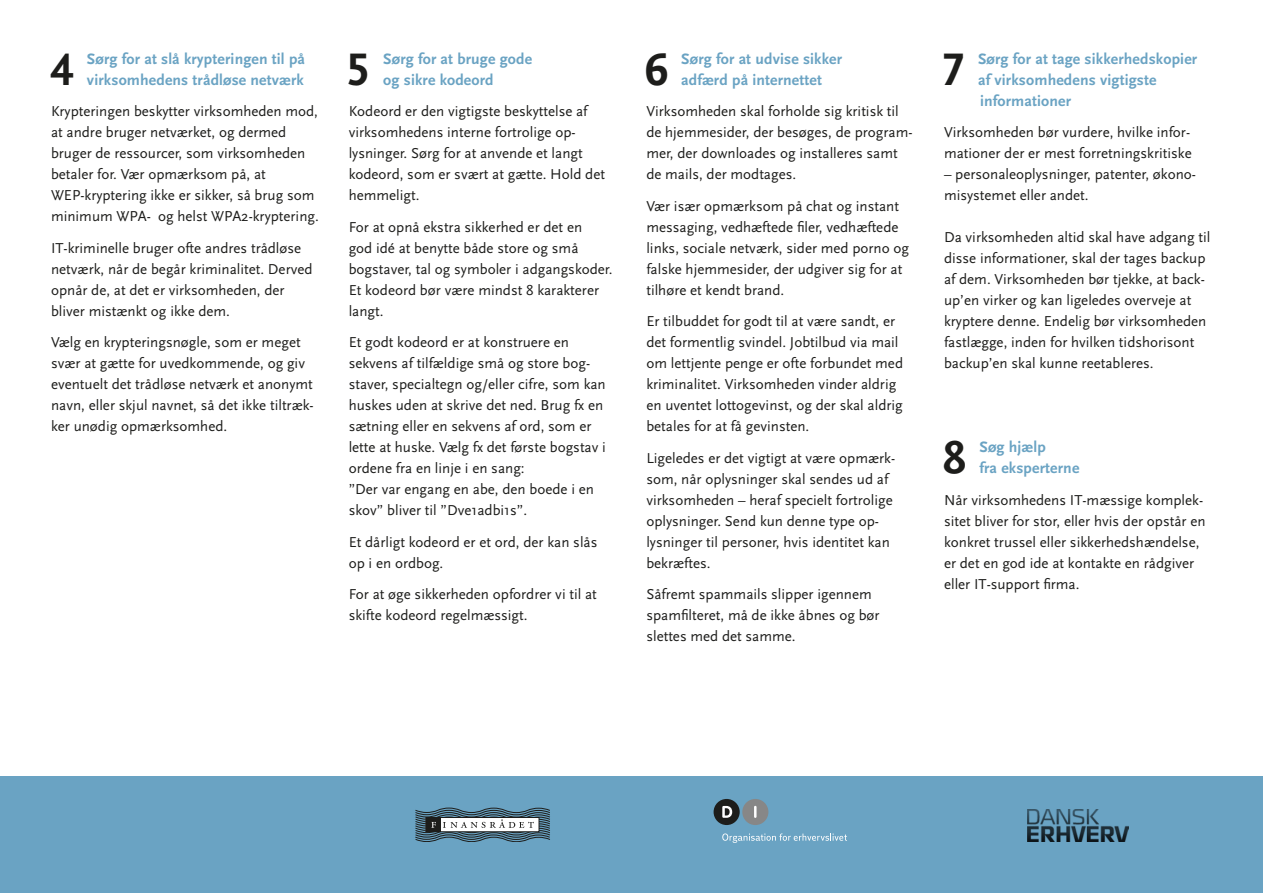
<style>
.page{position:relative;width:1263px;height:893px;background:#fff}
.page>*{position:absolute;margin:0;border:0;box-sizing:border-box;transform-origin:0 0}
.t1{font:700 47.55px "Scala Sans LF";color:#1d1d1b}
.t2{font:700 15.75px/21px "Scala Sans LF";letter-spacing:.01em;color:#6aa3c3}
.t3{font:15px/21px "Scala Sans";color:#1d1d1b}
</style>
<div class="page">
<div style="left:0;top:776px;width:1263px;height:117px;background:#6aa3c3"></div>
<div style="left:713px;top:799px;width:27px;height:26px;background:#1d1d1b;border-radius:50%"></div>
<svg style="left:722px;top:806px;width:10px;height:12px"></svg>
<div style="left:742px;top:799px;width:26px;height:26px;background:#878787;border-radius:50%"></div>
<svg style="left:754px;top:806px;width:2px;height:12px"></svg>
<svg style="left:722px;top:833px;width:125px;height:10px"></svg>
<svg style="left:415px;top:808px;width:135px;height:34px"></svg>
<img style="left:1028px;top:809px;width:100px;height:33px">
<h1 class="t1" style="left:50px;top:43px;width:25px">4</h1>
<p class="t2" style="left:87px;top:48px;width:220px">Sørg for at slå krypteringen til på virksomhedens trådløse netværk</p>
<p class="t3" style="left:51px;top:101px;width:269px">Krypteringen beskytter virksomheden mod, at andre bruger netværket, og dermed bruger de ressourcer, som virksomheden betaler for. Vær opmærksom på, at WEP-kryptering ikke er sikker, så brug som minimum WPA- og helst WPA2-kryptering.</p>
<p class="t3" style="left:51px;top:237px;width:263px">IT-kriminelle bruger ofte andres trådløse netværk, når de begår kriminalitet. Derved opnår de, at det er virksomheden, der bliver mistænkt og ikke dem.</p>
<p class="t3" style="left:51px;top:332px;width:264px">Vælg en krypteringsnøgle, som er meget svær at gætte for uvedkommende, og giv eventuelt det trådløse netværk et anonymt navn, eller skjul navnet, så det ikke tiltræk&shy;ker unødig opmærksomhed.</p>
<h1 class="t1" style="left:347px;top:43px;width:25px">5</h1>
<p class="t2" style="left:383px;top:48px;width:150px">Sørg for at bruge gode og sikre kodeord</p>
<p class="t3" style="left:349px;top:101px;width:258px">Kodeord er den vigtigste beskyttelse af virksomhedens interne fortrolige op&shy;lysninger. Sørg for at anvende et langt kodeord, som er svært at gætte. Hold det hemmeligt.</p>
<p class="t3" style="left:349px;top:216px;width:265px">For at opnå ekstra sikkerhed er det en<br>god idé at benytte både store og små bogstaver, tal og symboler i adgangskoder.<br>Et kodeord bør være mindst 8 karakterer langt.</p>
<p class="t3" style="left:349px;top:332px;width:259px">Et godt kodeord er at konstruere en sekvens af tilfældige små og store bog&shy;staver, specialtegn og/eller cifre, som kan huskes uden at skrive det ned. Brug fx en sætning eller en sekvens af ord, som er lette at huske. Vælg fx det første bogstav i ordene fra en linje i en sang:<br>”Der var engang en abe, den boede i en skov” bliver til ”Dve1adbi1s”.</p>
<p class="t3" style="left:349px;top:531px;width:250px">Et dårligt kodeord er et ord, der kan slås op i en ordbog.</p>
<p class="t3" style="left:349px;top:584px;width:250px">For at øge sikkerheden opfordrer vi til at skifte kodeord regelmæssigt.</p>
<h1 class="t1" style="left:645px;top:43px;width:25px">6</h1>
<p class="t2" style="left:681px;top:48px;width:162px">Sørg for at udvise sikker adfærd på internettet</p>
<p class="t3" style="left:646px;top:101px;width:268px">Virksomheden skal forholde sig kritisk til de hjemmesider, der besøges, de program&shy;mer, der downloades og installeres samt de mails, der modtages.</p>
<p class="t3" style="left:646px;top:195px;width:264px">Vær især opmærksom på chat og instant messaging, vedhæftede filer, vedhæftede links, sociale netværk, sider med porno og falske hjemmesider, der udgiver sig for at tilhøre et kendt brand.</p>
<p class="t3" style="left:646px;top:311px;width:258px">Er tilbuddet for godt til at være sandt, er det formentlig svindel. Jobtilbud via mail om lettjente penge er ofte forbundet med kriminalitet. Virksomheden vinder aldrig en uventet lottogevinst, og der skal aldrig betales for at få gevinsten.</p>
<p class="t3" style="left:646px;top:447px;width:250px">Ligeledes er det vigtigt at være opmærk&shy;som, når oplysninger skal sendes ud af virksomheden – heraf specielt fortrolige oplysninger. Send kun denne type op&shy;lysninger til personer, hvis identitet kan bekræftes.</p>
<p class="t3" style="left:646px;top:584px;width:235px">Såfremt spammails slipper igennem spamfilteret, må de ikke åbnes og bør slettes med det samme.</p>
<h1 class="t1" style="left:941px;top:43px;width:25px">7</h1>
<p class="t2" style="left:978px;top:48px;width:221px">Sørg for at tage sikkerhedskopier af virksomhedens vigtigste informationer</p>
<p class="t3" style="left:944px;top:122px;width:249px">Virksomheden bør vurdere, hvilke infor&shy;mationer der er mest forretningskritiske</p>
<p class="t3" style="left:944px;top:164px;width:253px">– personaleoplysninger, patenter, økono&shy;misystemet eller andet.</p>
<p class="t3" style="left:944px;top:227px;width:268px">Da virksomheden altid skal have adgang til disse informationer, skal der tages backup af dem. Virksomheden bør tjekke, at back&shy;up’en virker og kan ligeledes overveje at kryptere denne. Endelig bør virksomheden fastlægge, inden for hvilken tidshorisont backup’en skal kunne reetableres.</p>
<h1 class="t1" style="left:943px;top:432px;width:25px">8</h1>
<p class="t2" style="left:979px;top:437px;width:101px">Søg hjælp<br>fra eksperterne</p>
<p class="t3" style="left:944px;top:489px;width:263px">Når virksomhedens IT-mæssige komplek&shy;sitet bliver for stor, eller hvis der opstår en konkret trussel eller sikkerhedshændelse, er det en god ide at kontakte en rådgiver eller IT-support firma.</p>
</div>
